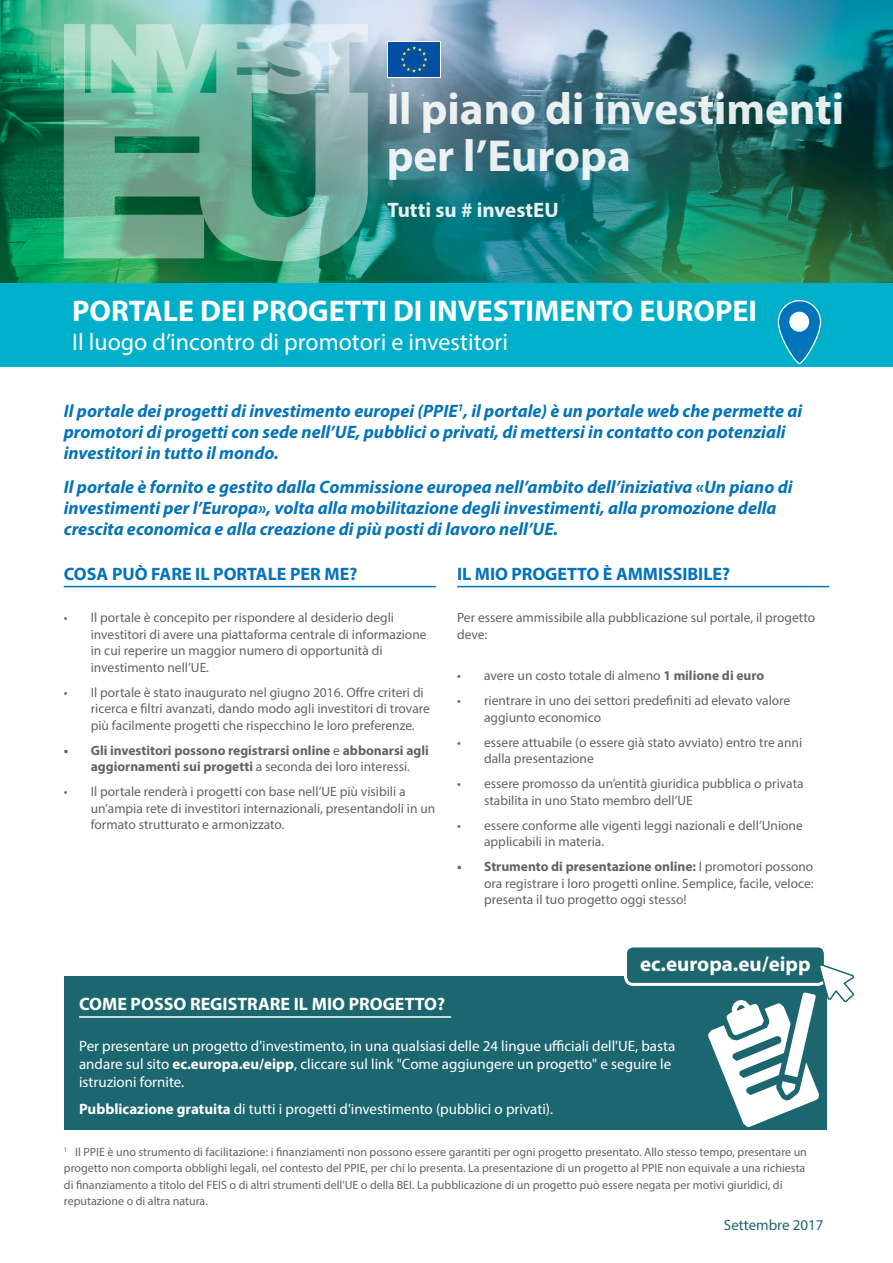
<style>
.page{position:relative;width:893px;height:1263px;background:#fff}
.page>*{position:absolute;margin:0;border:0;box-sizing:border-box;transform-origin:0 0}
.t1{font:700 45px/46.5px "Myriad Pro";color:#fff}
.t2{font:700 30px "Myriad Pro";color:#fff}
.t3{font:24px "Myriad Pro";color:#fff}
.t4{font:700 21px "Myriad Pro";color:#fff}
.t5{font:italic 700 18px/21px "Myriad Pro";color:#0573ba}
.t6{font:700 18px "Myriad Pro";letter-spacing:-.005em;color:#0573ba}
.t7{font:700 18px "Myriad Pro";color:#fff}
.t8{font:15px/18px "Myriad Pro";color:#fff}
.t9{font:15px "Myriad Pro";color:#1c6670}
.t10{font:13.5px/16.5px "Myriad Pro";color:#636366}
.t11{font:700 13.5px/16.5px "Myriad Pro";color:#636366}
.t12{font:12px/16.5px "Myriad Pro";color:#636366}
.s1{font-weight:400}
.s2{font-weight:700}
</style>
<div class="page">
<img style="left:0;top:0;width:893px;height:283px">
<img style="left:64px;top:23px;width:304px;height:238px">
<div style="left:387px;top:41px;width:54px;height:37px;background:#fff"></div>
<div style="left:388px;top:42px;width:52px;height:35px;background:#034fa1"></div>
<svg style="left:401px;top:46px;width:26px;height:27px"></svg>
<div style="left:0;top:283px;width:893px;height:83px;background:#00b0cb"></div>
<div style="left:778px;top:300px;width:43px;height:64px;border:2px solid #fff;border-radius:21px"></div>
<svg style="left:779px;top:301px;width:41px;height:62px;fill:#0074bb"></svg>
<div style="left:789px;top:312px;width:20px;height:20px;background:#fff;border-radius:50%"></div>
<hr style="left:64px;top:586px;width:372px;height:1px;background:#0573ba">
<hr style="left:457px;top:586px;width:372px;height:1px;background:#0573ba">
<div style="left:65px;top:976px;width:762px;height:153px;background:#1c6670"></div>
<div style="left:625px;top:946px;width:200px;height:38px;background:#1c6670;border-radius:8px"></div>
<div style="left:624px;top:944px;width:203px;height:42px;border:3px solid #fff;border-radius:8px"></div>
<hr style="left:79px;top:1016px;width:372px;height:2px;background:#fff">
<svg style="left:708px;top:963px;width:147px;height:164px"></svg>
<h1 class="t1" style="left:386px;top:84px;width:459px">Il piano di investimenti per l’Europa</h1>
<h3 class="t4" style="left:387px;top:196px;width:173px">Tutti su # investEU</h3>
<p class="t2" style="left:72px;top:292px;width:686px">PORTALE DEI PROGETTI DI INVESTIMENTO EUROPEI</p>
<p class="t3" style="left:72px;top:327px;width:438px">Il luogo d’incontro di promotori e investitori</p>
<p class="t5" style="left:64px;top:400px;width:740px">Il portale dei progetti di investimento europei (PPIE<sup>1</sup>, il portale) è un portale web che permette ai promotori di progetti con sede nell’UE, pubblici o privati, di mettersi in contatto con potenziali investitori in tutto il mondo.</p>
<p class="t5" style="left:64px;top:476px;width:730px">Il portale è fornito e gestito dalla Commissione europea nell’ambito dell’iniziativa «Un piano di investimenti per l’Europa», volta alla mobilitazione degli investimenti, alla promozione della crescita economica e alla creazione di più posti di lavoro nell’UE.</p>
<p class="t6" style="left:64px;top:562px;width:295px">COSA PUÒ FARE IL PORTALE PER ME?</p>
<p class="t10" style="left:91px;top:609px;width:337px;text-indent:-27px">• Il portale è concepito per rispondere al desiderio degli investitori di avere una piattaforma centrale di informazione in cui reperire un maggior numero di opportunità di investimento nell’UE.</p>
<p class="t10" style="left:91px;top:684px;width:341px;text-indent:-27px">• Il portale è stato inaugurato nel giugno 2016. Offre criteri di ricerca e filtri avanzati, dando modo agli investitori di trovare più facilmente progetti che rispecchino le loro preferenze.</p>
<p class="t11" style="left:91px;top:741px;width:339px;text-indent:-27px">• Gli investitori possono registrarsi online <span class="s1">e</span> abbonarsi agli aggiornamenti sui progetti <span class="s1">a seconda dei loro interessi.</span></p>
<p class="t10" style="left:91px;top:783px;width:346px;text-indent:-27px">• Il portale renderà i progetti con base nell’UE più visibili a un’ampia rete di investitori internazionali, presentandoli in un formato strutturato e armonizzato.</p>
<p class="t6" style="left:457px;top:562px;width:274px">IL MIO PROGETTO È AMMISSIBILE?</p>
<p class="t10" style="left:457px;top:609px;width:360px">Per essere ammissibile alla pubblicazione sul portale, il progetto deve:</p>
<p class="t10" style="left:457px;top:667px;width:309px">• avere un costo totale di almeno <span class="s2">1 milione di euro</span></p>
<p class="t10" style="left:484px;top:692px;width:308px;text-indent:-27px">• rientrare in uno dei settori predefiniti ad elevato valore aggiunto economico</p>
<p class="t10" style="left:484px;top:734px;width:320px;text-indent:-27px">• essere attuabile (o essere già stato avviato) entro tre anni dalla presentazione</p>
<p class="t10" style="left:484px;top:775px;width:321px;text-indent:-27px">• essere promosso da un’entità giuridica pubblica o privata stabilita in uno Stato membro dell’UE</p>
<p class="t10" style="left:484px;top:817px;width:320px;text-indent:-27px">• essere conforme alle vigenti leggi nazionali e dell’Unione applicabili in materia.</p>
<p class="t10" style="left:484px;top:858px;width:331px;text-align:justify;text-indent:-27px"><span class="s2">• Strumento di presentazione online:</span> I promotori possono ora registrare i loro progetti online. Semplice, facile, veloce: presenta il tuo progetto oggi stesso!</p>
<p class="t4" style="left:640px;top:950px;width:172px">ec.europa.eu/eipp</p>
<p class="t7" style="left:79px;top:992px;width:368px">COME POSSO REGISTRARE IL MIO PROGETTO?</p>
<p class="t8" style="left:79px;top:1037px;width:598px">Per presentare un progetto d'investimento, in una qualsiasi delle 24 lingue ufficiali dell'UE, basta andare sul sito <span class="s2">ec.europa.eu/eipp</span>, cliccare sul link "Come aggiungere un progetto" e seguire le istruzioni fornite.</p>
<p class="t8" style="left:79px;top:1100px;width:476px"><span class="s2">Pubblicazione gratuita</span> di tutti i progetti d'investimento (pubblici o privati).</p>
<p class="t12" style="left:64px;top:1143px;width:745px"><sup>1</sup> Il PPIE è uno strumento di facilitazione: i finanziamenti non possono essere garantiti per ogni progetto presentato. Allo stesso tempo, presentare un progetto non comporta obblighi legali, nel contesto del PPIE, per chi lo presenta. La presentazione di un progetto al PPIE non equivale a una richiesta di finanziamento a titolo del FEIS o di altri strumenti dell'UE o della BEI. La pubblicazione di un progetto può essere negata per motivi giuridici, di reputazione o di altra natura.</p>
<p class="t9" style="left:724px;top:1216px;width:101px">Settembre 2017</p>
</div>
